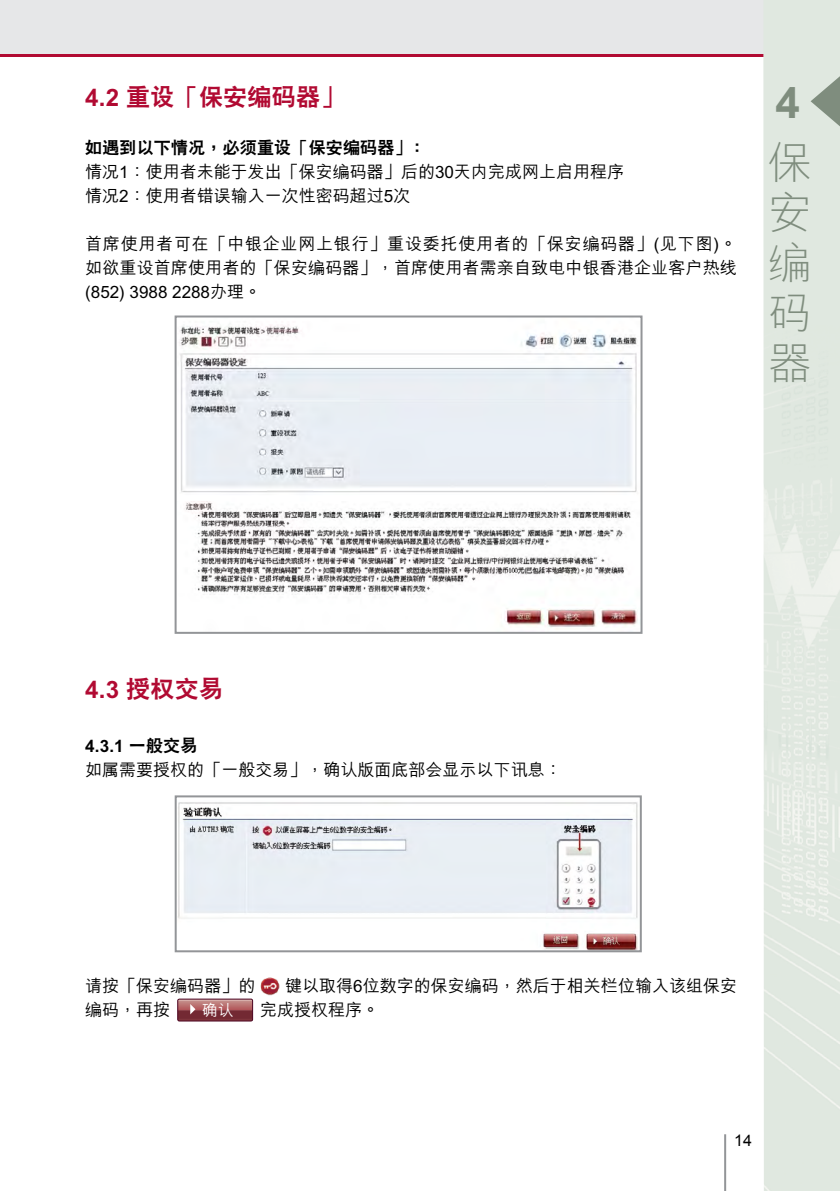
<style>
.page{position:relative;width:840px;height:1191px;background:#fff}
.page>*{position:absolute;margin:0;border:0;box-sizing:border-box;transform-origin:0 0}
.t1{font:300 44px/50px "M Hei HKS";color:#7f8d7e;text-align:justify}
.t2{font:700 44px "Arial";color:#7f8d7e}
.t3{font:800 24px "C Hei 2 HKS";letter-spacing:.01em;color:#b10a32}
.t4{font:500 17px/24px "M Hei HKS";color:#000}
.t5{font:800 17px "C Hei 2 HKS";letter-spacing:.01em;color:#000}
.t6{font:16px "Arial";color:#000}
.t7{font:500 15.6px "M Hei HKS";color:#fff}
</style>
<div class="page">
<hr style="left:723px;top:1134px;width:2px;height:57px;background:#939598">
<div style="left:0;top:0;width:839px;height:57px;background:#b10a32"></div>
<div style="left:0;top:0;width:839px;height:54px;background:#e6e7e8"></div>
<img style="left:260px;top:977px;width:20px;height:19px">
<div style="left:177px;top:998px;width:76px;height:23px;border:1px solid #4a021f;border-radius:2px"></div>
<svg style="left:178px;top:999px;width:74px;height:22px;background:#975157"></svg>
<img style="left:178px;top:802px;width:460px;height:147px">
<div style="left:174px;top:795px;width:467px;height:157px;border:2px solid #939598"></div>
<img style="left:763px;top:54px;width:76px;height:1137px">
<svg style="left:810px;top:76px;width:29px;height:50px"></svg>
<img style="left:179px;top:323px;width:459px;height:307px">
<div style="left:174px;top:315px;width:468px;height:319px;border:2px solid #939598"></div>
<h2 class="t3" style="left:85px;top:81px;width:260px">4.2 重設「保安編碼器」</h2>
<p class="t5" style="left:85px;top:136px;width:341px">如遇到以下情況，必須重設「保安編碼器」：</p>
<p class="t4" style="left:85px;top:158px;width:540px">情況1：使用者未能於發出「保安編碼器」後的30天內完成網上啟用程序情況2：使用者錯誤輸入一次性密碼超過5次</p>
<p class="t4" style="left:85px;top:230px;width:653px;text-align:justify">首席使用者可在「中銀企業網上銀行」重設委託使用者的「保安編碼器」(見下圖)。如欲重設首席使用者的「保安編碼器」，首席使用者需親自致電中銀香港企業客戶熱線(852) 3988 2288辦理。</p>
<h1 class="t2" style="left:774px;top:73px;width:26px">4</h1>
<h1 class="t1" style="left:767px;top:136px;width:45px">保安編碼器</h1>
<h2 class="t3" style="left:85px;top:673px;width:139px">4.3 授權交易</h2>
<p class="t5" style="left:85px;top:734px;width:114px">4.3.1 一般交易</p>
<p class="t4" style="left:85px;top:756px;width:477px">如屬需要授權的「一般交易」，確認版面底部會顯示以下訊息：</p>
<p class="t4" style="left:85px;top:972px;width:171px">請按「保安編碼器」的</p>
<p class="t4" style="left:285px;top:972px;width:453px">鍵以取得6位數字的保安編碼，然後於相關欄位輸入該組保安</p>
<p class="t4" style="left:85px;top:996px;width:86px">編碼，再按</p>
<p class="t4" style="left:260px;top:996px;width:120px">完成授權程序。</p>
<p class="t7" style="left:202px;top:998px;width:33px">確認</p>
<p class="t6" style="left:733px;top:1130px;width:19px">14</p>
</div>
